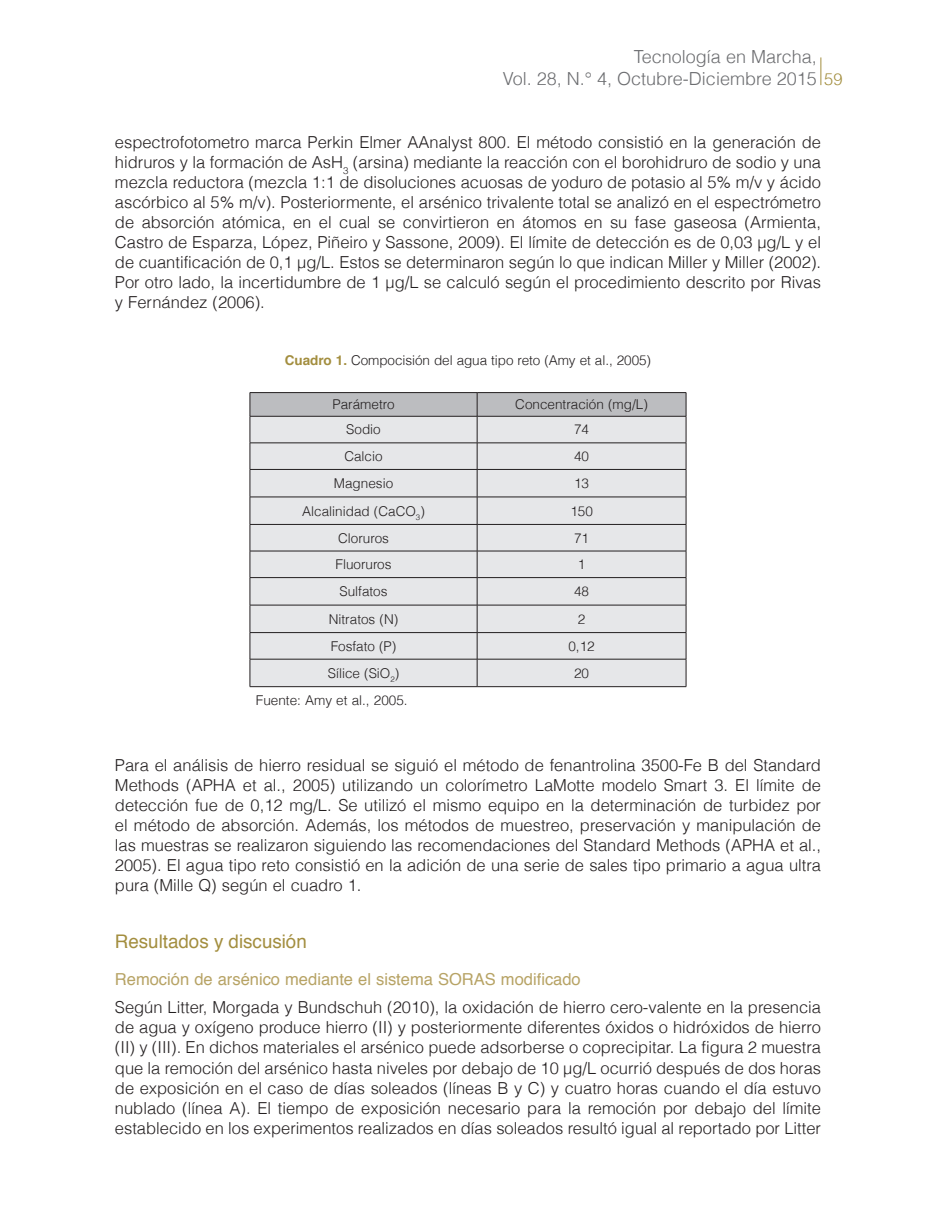
<style>
.page{position:relative;width:936px;height:1206px;background:#fff}
.page>*{position:absolute;margin:0;border:0;box-sizing:border-box;transform-origin:0 0}
._7subtitulo{font:18.75px "Helvetica";color:#a38e3f}
.t1{font:300 18px/21.6px "Helvetica";color:#6c6d70}
._6texto{font:300 16.5px/20px "Helvetica";color:#231f20;text-align:justify}
._8subtitulo2{font:16.5px "Helvetica";color:#b7a365}
.textocuadros{font:300 13.5px "Helvetica";color:#231f20}
._9tituloscuadros1{font:300 13.5px "Helvetica";letter-spacing:-.005em;color:#231f20}
.fuente{font:300 13.5px "Helvetica";color:#231f20}
.s1{font-size:16.5px;color:#a38e3f}
.s2{font-weight:700;color:#a38e3f}
</style>
<div class="page">
<svg style="left:820px;top:57px;width:1px;height:28px"></svg>
<svg style="left:249px;top:392px;width:437px;height:294px;background:#dadbdd"></svg>
<hr style="left:249px;top:686px;width:228px;height:1px;background:#231f20">
<hr style="left:477px;top:686px;width:209px;height:1px;background:#231f20">
<p class="t1" style="left:502px;top:46px;width:341px;text-indent:131px">Tecnología en Marcha,<br>Vol. 28, N.° 4, Octubre-Diciembre 2015 <span class="s1">59</span></p>
<p class="_6texto" style="left:115px;top:132px;width:707px">espectrofotometro marca Perkin Elmer AAnalyst 800. El método consistió en la generación de hidruros y la formación de AsH<sub>3</sub> (arsina) mediante la reacción con el borohidruro de sodio y una mezcla reductora (mezcla 1:1 de disoluciones acuosas de yoduro de potasio al 5% m/v y ácido ascórbico al 5% m/v). Posteriormente, el arsénico trivalente total se analizó en el espectrómetro de absorción atómica, en el cual se convirtieron en átomos en su fase gaseosa (Armienta, Castro de Esparza, López, Piñeiro y Sassone, 2009). El límite de detección es de 0,03 µg/L y el de cuantificación de 0,1 µg/L. Estos se determinaron según lo que indican Miller y Miller (2002).<br>Por otro lado, la incertidumbre de 1 µg/L se calculó según el procedimiento descrito por Rivas y Fernández (2006).</p>
<p class="_9tituloscuadros1" style="left:285px;top:351px;width:367px"><span class="s2">Cuadro 1.</span> Compocisión del agua tipo reto (Amy et al., 2005)</p>
<p class="textocuadros" style="left:332px;top:396px;width:64px">Parámetro</p>
<p class="textocuadros" style="left:515px;top:396px;width:134px">Concentración (mg/L)</p>
<p class="textocuadros" style="left:346px;top:421px;width:36px">Sodio</p>
<p class="textocuadros" style="left:573px;top:421px;width:17px">74</p>
<p class="textocuadros" style="left:344px;top:447px;width:40px">Calcio</p>
<p class="textocuadros" style="left:573px;top:447px;width:17px">40</p>
<p class="textocuadros" style="left:334px;top:474px;width:61px">Magnesio</p>
<p class="textocuadros" style="left:573px;top:474px;width:17px">13</p>
<p class="textocuadros" style="left:302px;top:502px;width:124px">Alcalinidad (CaCO<sub>3</sub>)</p>
<p class="textocuadros" style="left:570px;top:502px;width:24px">150</p>
<p class="textocuadros" style="left:338px;top:529px;width:52px">Cloruros</p>
<p class="textocuadros" style="left:573px;top:529px;width:17px">71</p>
<p class="textocuadros" style="left:335px;top:555px;width:58px">Fluoruros</p>
<p class="textocuadros" style="left:577px;top:555px;width:9px">1</p>
<p class="textocuadros" style="left:339px;top:582px;width:50px">Sulfatos</p>
<p class="textocuadros" style="left:573px;top:582px;width:17px">48</p>
<p class="textocuadros" style="left:328px;top:610px;width:71px">Nitratos (N)</p>
<p class="textocuadros" style="left:577px;top:610px;width:9px">2</p>
<p class="textocuadros" style="left:330px;top:637px;width:67px">Fosfato (P)</p>
<p class="textocuadros" style="left:568px;top:637px;width:28px">0,12</p>
<p class="textocuadros" style="left:327px;top:664px;width:73px">Sílice (SiO<sub>2</sub>)</p>
<p class="textocuadros" style="left:573px;top:664px;width:17px">20</p>
<p class="fuente" style="left:256px;top:691px;width:153px">Fuente: Amy et al., 2005.</p>
<p class="_6texto" style="left:115px;top:754px;width:707px">Para el análisis de hierro residual se siguió el método de fenantrolina 3500-Fe B del Standard Methods (APHA et al., 2005) utilizando un colorímetro LaMotte modelo Smart 3. El límite de detección fue de 0,12 mg/L. Se utilizó el mismo equipo en la determinación de turbidez por el método de absorción. Además, los métodos de muestreo, preservación y manipulación de las muestras se realizaron siguiendo las recomendaciones del Standard Methods (APHA et al., 2005). El agua tipo reto consistió en la adición de una serie de sales tipo primario a agua ultra pura (Mille Q) según el cuadro 1.</p>
<p class="_7subtitulo" style="left:115px;top:926px;width:193px">Resultados y discusión</p>
<p class="_8subtitulo2" style="left:115px;top:966px;width:467px">Remoción de arsénico mediante el sistema SORAS modificado</p>
<p class="_6texto" style="left:115px;top:997px;width:707px">Según Litter, Morgada y Bundschuh (2010), la oxidación de hierro cero-valente en la presencia de agua y oxígeno produce hierro (II) y posteriormente diferentes óxidos o hidróxidos de hierro (II) y (III). En dichos materiales el arsénico puede adsorberse o coprecipitar. La figura 2 muestra que la remoción del arsénico hasta niveles por debajo de 10 µg/L ocurrió después de dos horas de exposición en el caso de días soleados (líneas B y C) y cuatro horas cuando el día estuvo nublado (línea A). El tiempo de exposición necesario para la remoción por debajo del límite establecido en los experimentos realizados en días soleados resultó igual al reportado por Litter</p>
</div>
